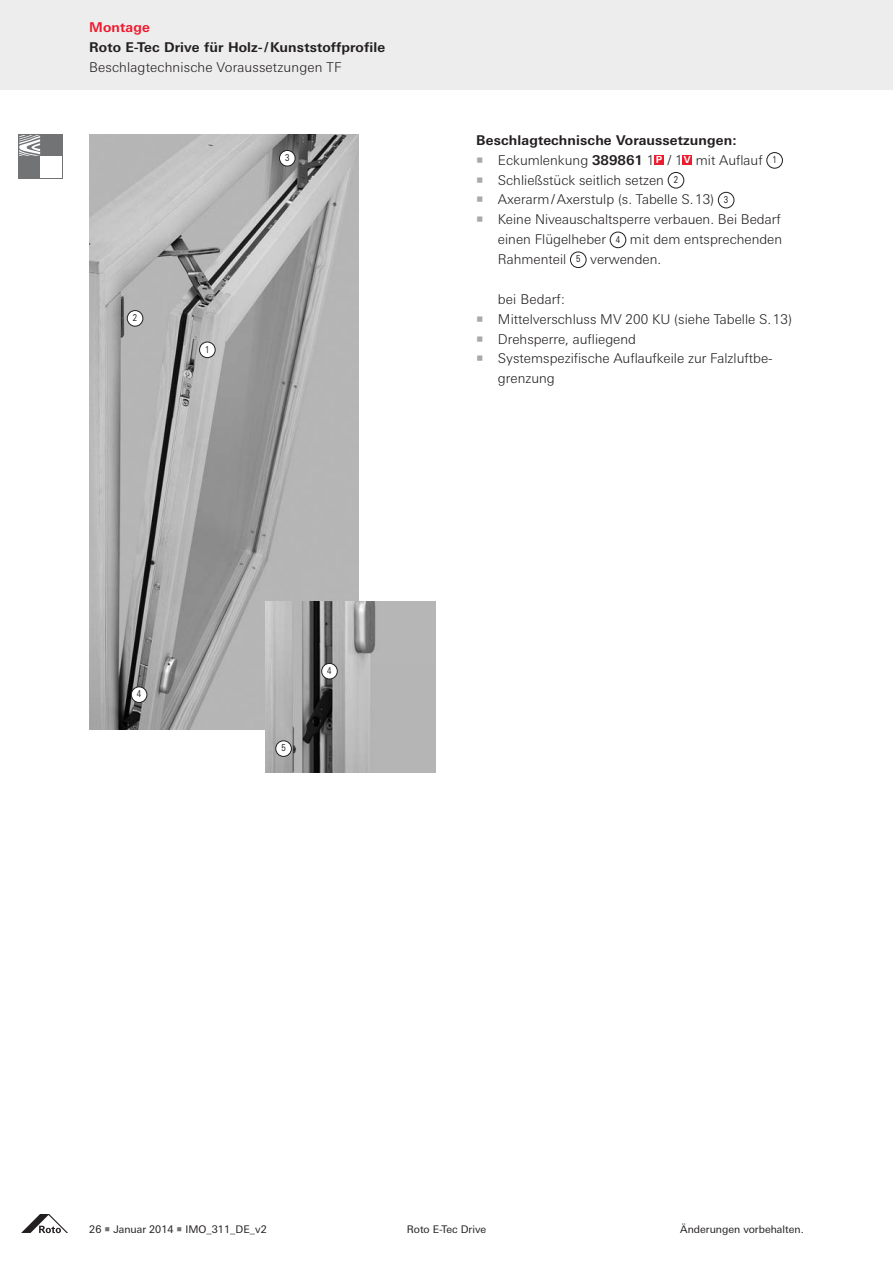
<style>
.page{position:relative;width:893px;height:1263px;background:#fff}
.page>*{position:absolute;margin:0;border:0;box-sizing:border-box;transform-origin:0 0}
.t1{font:300 13.5px/19.8px "LT Univers Basic";color:#231f20}
.t2{font:700 13.5px "LT Univers Basic";letter-spacing:.01em;color:#231f20}
.t3{font:700 13.5px "LT Univers Basic";letter-spacing:.01em;color:#ed1b2e}
.t4{font:10.5px "LT Univers Basic";color:#231f20}
.t5{font:9.45px "LT Univers Basic";color:#231f20;scale:.8 1}
.s1{font-weight:700}
.s2{font-weight:700;font-size:9.75px;color:#fff}
.s3{font-weight:400;font-size:9.45px}
</style>
<div class="page">
<svg style="left:21px;top:1214px;width:47px;height:19px"></svg>
<div style="left:0;top:0;width:893px;height:89px;background:#ededee"></div>
<img style="left:89px;top:134px;width:269px;height:595px">
<img style="left:265px;top:602px;width:170px;height:170px">
<div style="left:200px;top:342px;width:15px;height:16px;background:#fff;border-radius:50%"></div>
<div style="left:199px;top:342px;width:17px;height:16px;border:1px solid #231f20;border-radius:50%"></div>
<div style="left:127px;top:311px;width:16px;height:15px;background:#fff;border-radius:50%"></div>
<div style="left:127px;top:310px;width:16px;height:17px;border:1px solid #231f20;border-radius:50%"></div>
<div style="left:279px;top:150px;width:16px;height:16px;background:#fff;border-radius:50%"></div>
<div style="left:279px;top:150px;width:16px;height:16px;border:1px solid #231f20;border-radius:50%"></div>
<div style="left:131px;top:687px;width:16px;height:15px;background:#fff;border-radius:50%"></div>
<div style="left:131px;top:686px;width:16px;height:17px;border:1px solid #231f20;border-radius:50%"></div>
<div style="left:322px;top:663px;width:15px;height:16px;background:#fff;border-radius:50%"></div>
<div style="left:321px;top:663px;width:17px;height:16px;border:1px solid #231f20;border-radius:50%"></div>
<div style="left:276px;top:741px;width:15px;height:15px;background:#fff;border-radius:50%"></div>
<div style="left:275px;top:740px;width:17px;height:17px;border:1px solid #231f20;border-radius:50%"></div>
<div style="left:654px;top:155px;width:10px;height:10px;background:#ed1b2e"></div>
<div style="left:683px;top:155px;width:9px;height:10px;background:#ed1b2e"></div>
<div style="left:766px;top:152px;width:17px;height:17px;border:1px solid #231f20;border-radius:50%"></div>
<div style="left:668px;top:172px;width:16px;height:16px;border:1px solid #231f20;border-radius:50%"></div>
<div style="left:718px;top:192px;width:16px;height:16px;border:1px solid #231f20;border-radius:50%"></div>
<div style="left:610px;top:232px;width:16px;height:16px;border:1px solid #231f20;border-radius:50%"></div>
<div style="left:570px;top:252px;width:16px;height:16px;border:1px solid #231f20;border-radius:50%"></div>
<div style="left:18px;top:134px;width:45px;height:45px;background:#717375"></div>
<svg style="left:19px;top:135px;width:21px;height:21px"></svg>
<div style="left:41px;top:157px;width:21px;height:21px;background:#fff"></div>
<p class="t3" style="left:89px;top:22px;width:62px">Montage</p>
<p class="t2" style="left:89px;top:42px;width:297px">Roto E-Tec Drive für Holz- / Kunststoffprofile</p>
<p class="t1" style="left:89px;top:58px;width:254px">Beschlagtechnische Voraussetzungen TF</p>
<p class="t5" style="left:133px;top:314px;width:7px">2</p>
<p class="t5" style="left:205px;top:346px;width:7px">1</p>
<p class="t5" style="left:285px;top:154px;width:7px">3</p>
<p class="t1" style="left:498px;top:131px;width:286px;text-indent:-22px"><span class="s1">Beschlagtechnische Voraussetzungen:<br></span>Eckumlenkung <span class="s1">389861</span> 1<span class="s2">P</span> / 1<span class="s2">V</span> mit Auflauf <span class="s3">1<br></span>Schließstück seitlich setzen <span class="s3">2<br></span>Axerarm / Axerstulp (s. Tabelle S. 13) <span class="s3">3<br></span>Keine Niveauschaltsperre verbauen. Bei Bedarf einen Flügelheber <span class="s3">4</span> mit dem entsprechenden Rahmenteil <span class="s3">5</span> verwenden.</p>
<p class="t1" style="left:498px;top:290px;width:296px">bei Bedarf:<br>Mittelverschluss MV 200 KU (siehe Tabelle S. 13)<br>Drehsperre, aufliegend<br>Systemspezifische Auflaufkeile zur Falzluftbe&shy;grenzung</p>
<p class="t5" style="left:137px;top:691px;width:7px">4</p>
<p class="t5" style="left:281px;top:744px;width:7px">5</p>
<p class="t5" style="left:327px;top:667px;width:7px">4</p>
<p class="t4" style="left:89px;top:1226px;width:179px">26 Januar 2014 IMO_311_DE_v2</p>
<p class="t4" style="left:407px;top:1226px;width:81px">Roto E-Tec Drive</p>
<p class="t4" style="left:680px;top:1226px;width:125px">Änderungen vorbehalten.</p>
</div>
